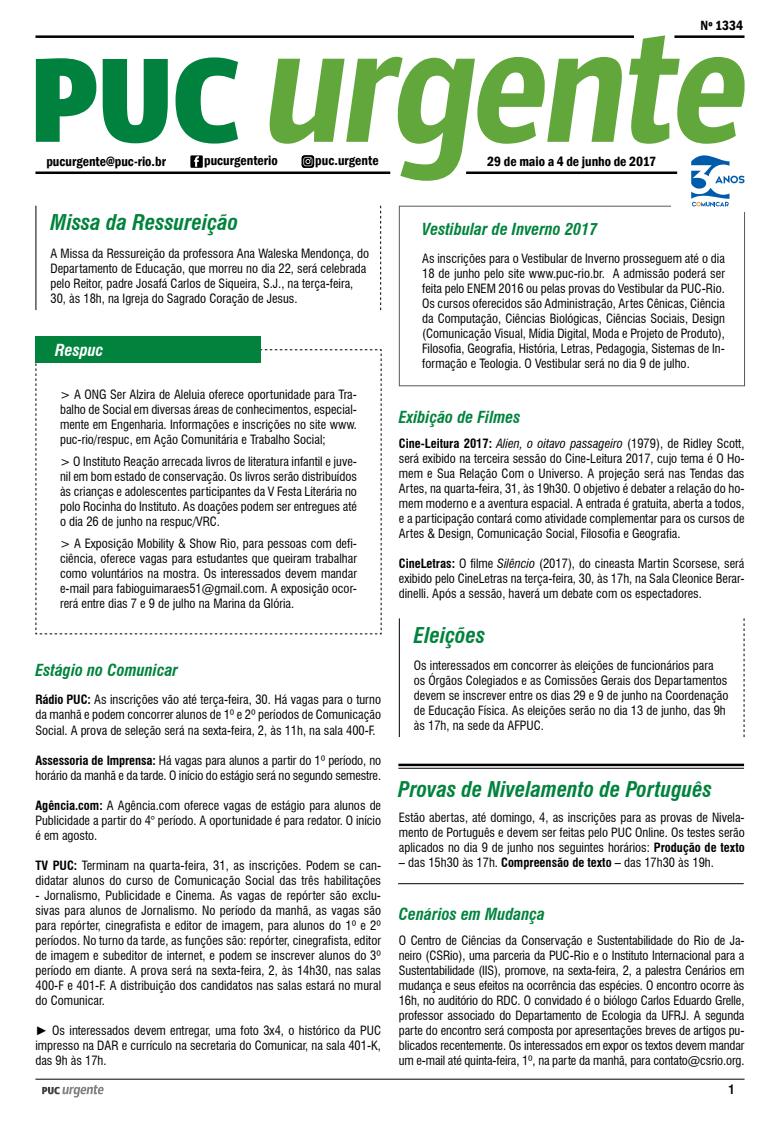
<style>
.page{position:relative;width:780px;height:1134px;background:#fff}
.page>*{position:absolute;margin:0;border:0;box-sizing:border-box;transform-origin:0 0}
.t1{font:italic 700 condensed 21.25px "Swiss 721 BT";color:#02833d}
.t2{font:italic 700 condensed 16.25px "Swiss 721 BT";color:#02833d}
.t3{font:italic 700 condensed 16.25px "Swiss 721 BT";color:#fff}
.t4{font:600 condensed 13.75px "Franklin Gothic";color:#000}
.t5{font:condensed 12.5px/15px "Swiss 721 BT";color:#000;text-align:justify}
.t6{font:700 condensed 12.5px "Swiss 721 BT";color:#000}
.s1{font-weight:700}
.s2{font-style:italic}
.s3{font-family:"Arial";font-stretch:normal}
</style>
<div class="page">
<hr style="left:35px;top:1079px;width:709px;height:1px;background:#000">
<svg style="left:42px;top:1085px;width:62px;height:12px"></svg>
<div style="left:399px;top:206px;width:346px;height:180px;border:1px solid #58595b"></div>
<div style="left:671px;top:201px;width:75px;height:11px;background:#fff"></div>
<svg style="left:36px;top:58px;width:60px;height:84px"></svg>
<svg style="left:103px;top:59px;width:65px;height:84px"></svg>
<svg style="left:175px;top:57px;width:63px;height:87px"></svg>
<svg style="left:629px;top:35px;width:115px;height:109px"></svg>
<hr style="left:35px;top:171px;width:355px;height:3px;background:#000">
<hr style="left:466px;top:171px;width:211px;height:3px;background:#000">
<hr style="left:674px;top:35px;width:70px;height:3px;background:#000">
<hr style="left:35px;top:35px;width:599px;height:3px;background:#000">
<div style="left:190px;top:155px;width:13px;height:13px;background:#000"></div>
<svg style="left:194px;top:156px;width:5px;height:11px"></svg>
<svg style="left:269px;top:57px;width:353px;height:124px"></svg>
<hr style="left:35px;top:206px;width:1px;height:104px;background:#000">
<svg style="left:380px;top:206px;width:1px;height:104px"></svg>
<svg style="left:691px;top:155px;width:53px;height:51px"></svg>
<svg style="left:35px;top:349px;width:347px;height:286px"></svg>
<div style="left:35px;top:337px;width:225px;height:26px;background:#02833d"></div>
<hr style="left:399px;top:618px;width:1px;height:119px;background:#000">
<svg style="left:743px;top:618px;width:1px;height:119px"></svg>
<hr style="left:398px;top:883px;width:345px;height:1px;background:#000">
<hr style="left:398px;top:764px;width:346px;height:2px;background:#000">
<hr style="left:398px;top:768px;width:346px;height:1px;background:#000">
<p class="t4" style="left:46px;top:152px;width:121px">pucurgente@puc-rio.br</p>
<p class="t4" style="left:204px;top:151px;width:75px">pucurgenterio</p>
<p class="t4" style="left:315px;top:152px;width:65px">puc.urgente</p>
<p class="t4" style="left:700px;top:16px;width:44px">Nº 1334</p>
<p class="t4" style="left:487px;top:152px;width:170px">29 de maio a 4 de junho de 2017</p>
<h1 class="t1" style="left:51px;top:210px;width:189px">Missa da Ressureição</h1>
<h2 class="t2" style="left:422px;top:220px;width:177px">Vestibular de Inverno 2017</h2>
<p class="t5" style="left:422px;top:251px;width:304px">As inscrições para o Vestibular de Inverno prosseguem até o dia 18 de junho pelo site www.puc-rio.br. A admissão poderá ser feita pelo ENEM 2016 ou pelas provas do Vestibular da PUC-Rio.<br>Os cursos oferecidos são Administração, Artes Cênicas, Ciência da Computação, Ciências Biológicas, Ciências Sociais, Design (Comunicação Visual, Mídia Digital, Moda e Projeto de Produto), Filosofia, Geografia, História, Letras, Pedagogia, Sistemas de In&shy;formação e Teologia. O Vestibular será no dia 9 de julho.</p>
<h2 class="t2" style="left:399px;top:407px;width:123px">Exibição de Filmes</h2>
<p class="t5" style="left:399px;top:436px;width:347px"><span class="s1">Cine-Leitura 2017:</span> <span class="s2">Alien, o oitavo passageiro</span> (1979), de Ridley Scott, será exibido na terceira sessão do Cine-Leitura 2017, cujo tema é O Ho&shy;mem e Sua Relação Com o Universo. A projeção será nas Tendas das Artes, na quarta-feira, 31, às 19h30. O objetivo é debater a relação do ho&shy;mem moderno e a aventura espacial. A entrada é gratuita, aberta a todos, e a participação contará como atividade complementar para os cursos de Artes &amp; Design, Comunicação Social, Filosofia e Geografia.</p>
<p class="t5" style="left:399px;top:556px;width:347px"><span class="s1">CineLetras:</span> O filme <span class="s2">Silêncio</span> (2017), do cineasta Martin Scorsese, será exibido pelo CineLetras na terça-feira, 30, às 17h, na Sala Cleonice Berar&shy;dinelli. Após a sessão, haverá um debate com os espectadores.</p>
<p class="t5" style="left:50px;top:245px;width:320px;text-align:left">A Missa da Ressureição da professora Ana Waleska Mendonça, do Departamento de Educação, que morreu no dia 22, será celebrada pelo Reitor, padre Josafá Carlos de Siqueira, S.J., na terça-feira, 30, às 18h, na Igreja do Sagrado Coração de Jesus.</p>
<h2 class="t3" style="left:55px;top:340px;width:50px">Respuc</h2>
<p class="t5" style="left:60px;top:387px;width:298px">&gt; A ONG Ser Alzira de Aleluia oferece oportunidade para Tra&shy;balho de Social em diversas áreas de conhecimentos, especial&shy;mente em Engenharia. Informações e inscrições no site www. puc-rio/respuc, em Ação Comunitária e Trabalho Social;</p>
<p class="t5" style="left:60px;top:454px;width:298px">&gt; O Instituto Reação arrecada livros de literatura infantil e juve&shy;nil em bom estado de conservação. Os livros serão distribuídos às crianças e adolescentes participantes da V Festa Literária no polo Rocinha do Instituto. As doações podem ser entregues até o dia 26 de junho na respuc/VRC.</p>
<p class="t5" style="left:60px;top:536px;width:298px">&gt; A Exposição Mobility &amp; Show Rio, para pessoas com defi&shy;ciência, oferece vagas para estudantes que queiram trabalhar como voluntários na mostra. Os interessados devem mandar e-mail para fabioguimaraes51@gmail.com. A exposição ocor&shy;rerá entre dias 7 e 9 de julho na Marina da Glória.</p>
<h2 class="t2" style="left:35px;top:660px;width:144px">Estágio no Comunicar</h2>
<p class="t5" style="left:35px;top:692px;width:347px"><span class="s1">Rádio PUC:</span> As inscrições vão até terça-feira, 30. Há vagas para o turno da manhã e podem concorrer alunos de 1º e 2º períodos de Comunicação Social. A prova de seleção será na sexta-feira, 2, às 11h, na sala 400-F.</p>
<p class="t5" style="left:35px;top:752px;width:347px"><span class="s1">Assessoria de Imprensa:</span> Há vagas para alunos a partir do 1º período, no horário da manhã e da tarde. O início do estágio será no segundo semestre.</p>
<p class="t5" style="left:35px;top:797px;width:347px"><span class="s1">Agência.com:</span> A Agência.com oferece vagas de estágio para alunos de Publicidade a partir do 4° período. A oportunidade é para redator. O início é em agosto.</p>
<p class="t5" style="left:35px;top:857px;width:347px"><span class="s1">TV PUC:</span> Terminam na quarta-feira, 31, as inscrições. Podem se can&shy;didatar alunos do curso de Comunicação Social das três habilitações</p>
<p class="t5" style="left:35px;top:887px;width:347px">- Jornalismo, Publicidade e Cinema. As vagas de repórter são exclu&shy;sivas para alunos de Jornalismo. No período da manhã, as vagas são para repórter, cinegrafista e editor de imagem, para alunos do 1º e 2º períodos. No turno da tarde, as funções são: repórter, cinegrafista, editor de imagem e subeditor de internet, e podem se inscrever alunos do 3º período em diante. A prova será na sexta-feira, 2, às 14h30, nas salas 400-F e 401-F. A distribuição dos candidatos nas salas estará no mural do Comunicar.</p>
<p class="t5" style="left:35px;top:1022px;width:347px"><span class="s3">►</span> Os interessados devem entregar, uma foto 3x4, o histórico da PUC impresso na DAR e currículo na secretaria do Comunicar, na sala 401-K, das 9h às 17h.</p>
<h1 class="t1" style="left:414px;top:622px;width:73px">Eleições</h1>
<p class="t5" style="left:414px;top:658px;width:316px;text-align:left">Os interessados em concorrer às eleições de funcionários para<br>os Órgãos Colegiados e as Comissões Gerais dos Departamentos devem se inscrever entre os dias 29 e 9 de junho na Coordenação de Educação Física. As eleições serão no dia 13 de junho, das 9h às 17h, na sede da AFPUC.</p>
<h1 class="t1" style="left:398px;top:776px;width:315px">Provas de Nivelamento de Português</h1>
<p class="t5" style="left:399px;top:810px;width:347px">Estão abertas, até domingo, 4, as inscrições para as provas de Nivela&shy;mento de Português e devem ser feitas pelo PUC Online. Os testes serão aplicados no dia 9 de junho nos seguintes horários: <span class="s1">Produção de texto</span></p>
<p class="t5" style="left:399px;top:855px;width:316px">– das 15h30 às 17h. <span class="s1">Compreensão de texto</span> – das 17h30 às 19h.</p>
<h2 class="t2" style="left:399px;top:904px;width:148px">Cenários em Mudança</h2>
<p class="t5" style="left:399px;top:932px;width:347px">O Centro de Ciências da Conservação e Sustentabilidade do Rio de Ja&shy;neiro (CSRio), uma parceria da PUC-Rio e o Instituto Internacional para a Sustentabilidade (IIS), promove, na sexta-feira, 2, a palestra Cenários em mudança e seus efeitos na ocorrência das espécies. O encontro ocorre às 16h, no auditório do RDC. O convidado é o biólogo Carlos Eduardo Grelle, professor associado do Departamento de Ecologia da UFRJ. A segunda parte do encontro será composta por apresentações breves de artigos pu&shy;blicados recentemente. Os interessados em expor os textos devem mandar um e-mail até quinta-feira, 1º, na parte da manhã, para contato@csrio.org.</p>
<p class="t6" style="left:728px;top:1082px;width:8px">1</p>
</div>
